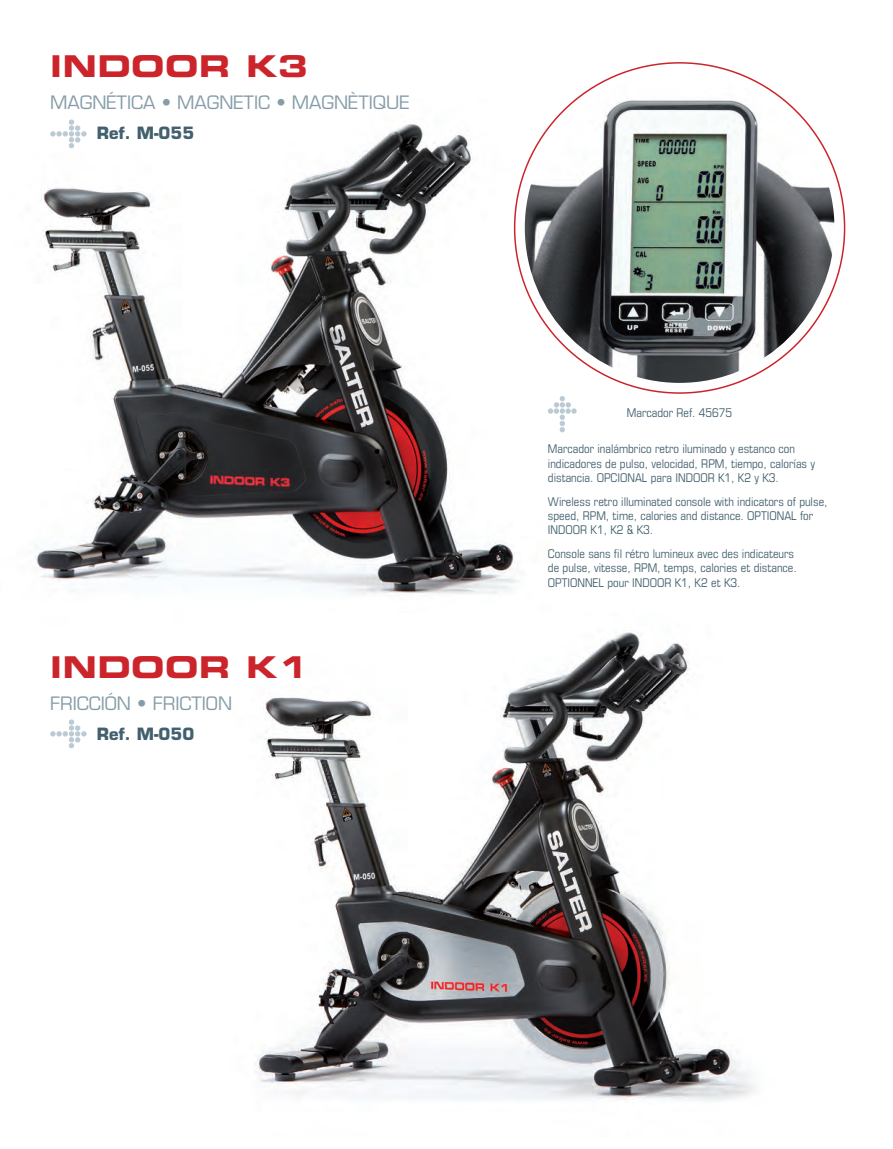
<style>
.page{position:relative;width:893px;height:1149px;background:#fff}
.page>*{position:absolute;margin:0;border:0;box-sizing:border-box;transform-origin:0 0}
.t1{font:30px "Eurostile Bold Extended Two";letter-spacing:.02em;color:#cc242b}
.t2{font:18px "Eurostile";color:#869da9}
.t3{font:700 16.5px "Eurostile";color:#43606e}
.t4{font:condensed 12px/14.4px "Eurostile";color:#43606e}
</style>
<div class="page">
<img style="left:35px;top:99px;width:555px;height:495px">
<svg style="left:50px;top:119px;width:37px;height:29px"></svg>
<svg style="left:548px;top:396px;width:29px;height:36px"></svg>
<img style="left:525px;top:73px;width:309px;height:310px;border-radius:155px">
<img style="left:254px;top:632px;width:501px;height:469px">
<svg style="left:50px;top:719px;width:37px;height:29px"></svg>
<h1 class="t1" style="left:50px;top:45px;width:259px">INDOOR K3</h1>
<h2 class="t2" style="left:50px;top:92px;width:361px">MAGNÉTICA • MAGNETIC • MAGNÈTIQUE</h2>
<h3 class="t3" style="left:97px;top:123px;width:99px">Ref. M-055</h3>
<h1 class="t1" style="left:50px;top:645px;width:259px">INDOOR K1</h1>
<h2 class="t2" style="left:50px;top:692px;width:183px">FRICCIÓN • FRICTION</h2>
<h3 class="t3" style="left:97px;top:723px;width:99px">Ref. M-050</h3>
<p class="t4" style="left:627px;top:405px;width:107px">Marcador Ref. 45675</p>
<p class="t4" style="left:548px;top:441px;width:269px">Marcador inalámbrico retro iluminado y estanco con indicadores de pulso, velocidad, RPM, tiempo, calorías y distancia. OPCIONAL para INDOOR K1, K2 y K3.</p>
<p class="t4" style="left:548px;top:493px;width:281px">Wireless retro illuminated console with indicators of pulse, speed, RPM, time, calories and distance. OPTIONAL for<br>INDOOR K1, K2 &amp; K3.</p>
<p class="t4" style="left:548px;top:546px;width:250px">Console sans fil rétro lumineux avec des indicateurs de pulse, vitesse, RPM, temps, calories et distance.<br>OPTIONNEL pour INDOOR K1, K2 et K3.</p>
</div>
